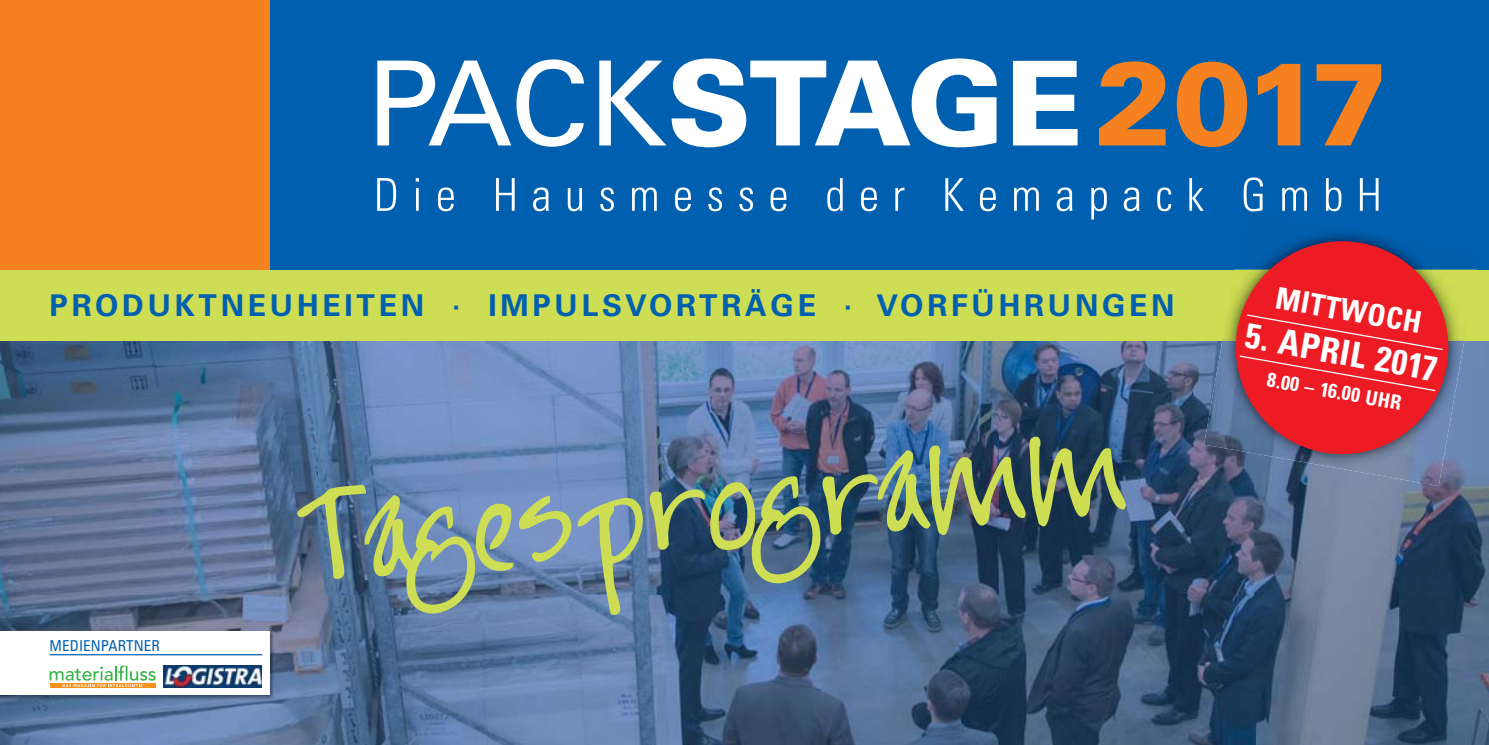
<style>
.page{position:relative;width:1489px;height:745px;background:#fff}
.page>*{position:absolute;margin:0;border:0;box-sizing:border-box;transform-origin:0 0}
.t1{font:100px "Jayne Print YOFF";color:#cddd54}
.t2{font:700 condensed 35px "Univers LT";color:#fff}
.t3{font:700 30px "Univers LT";letter-spacing:.125em;color:#0060af}
.t4{font:700 condensed 30px "Univers LT";color:#fff}
.t5{font:700 condensed 20px "Univers LT";color:#fff}
.t6{font:condensed 15px "Univers LT";letter-spacing:.005em;color:#0060af}
</style>
<div class="page">
<img style="left:0;top:340px;width:1254px;height:404px">
<img style="left:1425px;top:340px;width:63px;height:404px">
<img style="left:1254px;top:485px;width:171px;height:259px">
<div style="left:269px;top:0;width:1219px;height:269px;background:#0060af"></div>
<div style="left:0;top:0;width:269px;height:269px;background:#f5821f"></div>
<div style="left:0;top:269px;width:1488px;height:71px;background:#cddd54"></div>
<svg style="left:377px;top:59px;width:207px;height:88px"></svg>
<svg style="left:599px;top:58px;width:397px;height:89px"></svg>
<svg style="left:1013px;top:61px;width:64px;height:84px"></svg>
<svg style="left:1099px;top:61px;width:66px;height:84px"></svg>
<svg style="left:1176px;top:62px;width:70px;height:85px"></svg>
<svg style="left:1257px;top:64px;width:43px;height:81px"></svg>
<svg style="left:1316px;top:64px;width:65px;height:81px"></svg>
<svg style="left:377px;top:178px;width:19px;height:33px"></svg>
<hr style="left:416px;top:188px;width:3px;height:23px;background:#fff">
<svg style="left:415px;top:178px;width:4px;height:3px"></svg>
<svg style="left:438px;top:187px;width:15px;height:24px"></svg>
<svg style="left:496px;top:178px;width:18px;height:33px"></svg>
<svg style="left:533px;top:187px;width:15px;height:24px"></svg>
<svg style="left:567px;top:188px;width:15px;height:23px"></svg>
<svg style="left:600px;top:187px;width:14px;height:24px"></svg>
<svg style="left:632px;top:187px;width:24px;height:24px"></svg>
<svg style="left:675px;top:187px;width:16px;height:24px"></svg>
<svg style="left:708px;top:187px;width:14px;height:24px"></svg>
<svg style="left:739px;top:187px;width:14px;height:24px"></svg>
<svg style="left:770px;top:187px;width:16px;height:24px"></svg>
<svg style="left:827px;top:178px;width:15px;height:33px"></svg>
<svg style="left:861px;top:187px;width:15px;height:24px"></svg>
<svg style="left:895px;top:187px;width:9px;height:24px"></svg>
<svg style="left:945px;top:178px;width:18px;height:33px"></svg>
<svg style="left:980px;top:187px;width:15px;height:24px"></svg>
<svg style="left:1014px;top:187px;width:24px;height:24px"></svg>
<svg style="left:1056px;top:187px;width:16px;height:24px"></svg>
<svg style="left:1091px;top:187px;width:15px;height:32px"></svg>
<svg style="left:1123px;top:187px;width:16px;height:24px"></svg>
<svg style="left:1157px;top:187px;width:14px;height:24px"></svg>
<svg style="left:1189px;top:178px;width:14px;height:33px"></svg>
<svg style="left:1282px;top:187px;width:24px;height:22px"></svg>
<svg style="left:1326px;top:178px;width:15px;height:31px"></svg>
<svg style="left:1359px;top:178px;width:19px;height:31px"></svg>
<img style="left:1203px;top:340px;width:261px;height:145px">
<img style="left:1250px;top:209px;width:129px;height:3px">
<svg style="left:1243px;top:177px;width:19px;height:34px"></svg>
<svg style="left:1226px;top:232px;width:230px;height:230px;fill:#ed1c24"></svg>
<div style="left:1238px;top:313px;width:205px;height:79px;background:#ed1c24"></div>
<img style="left:0;top:630px;width:274px;height:69px">
<div style="left:0;top:631px;width:269px;height:63px;background:#fff"></div>
<hr style="left:50px;top:653px;width:212px;height:2px;background:#0060af">
<svg style="left:50px;top:686px;width:106px;height:1px"></svg>
<svg style="left:50px;top:665px;width:106px;height:21px"></svg>
<img style="left:164px;top:665px;width:98px;height:22px">
<p class="t3" style="left:50px;top:291px;width:1126px">PRODUKTNEUHEITEN · IMPULSVORTRÄGE · VORFÜHRUNGEN</p>
<p class="t4" style="left:1278px;top:283px;width:149px;rotate:10deg">MITTWOCH</p>
<p class="t2" style="left:1248px;top:318px;width:196px;rotate:10deg">5. APRIL 2017</p>
<p class="t5" style="left:1268px;top:369px;width:138px;rotate:10deg">8.00 – 16.00 UHR</p>
<p class="t6" style="left:50px;top:637px;width:112px">MEDIENPARTNER</p>
<h1 class="t1" style="left:301px;top:490px;width:827px;rotate:-5deg">Tagesprogramm</h1>
</div>
